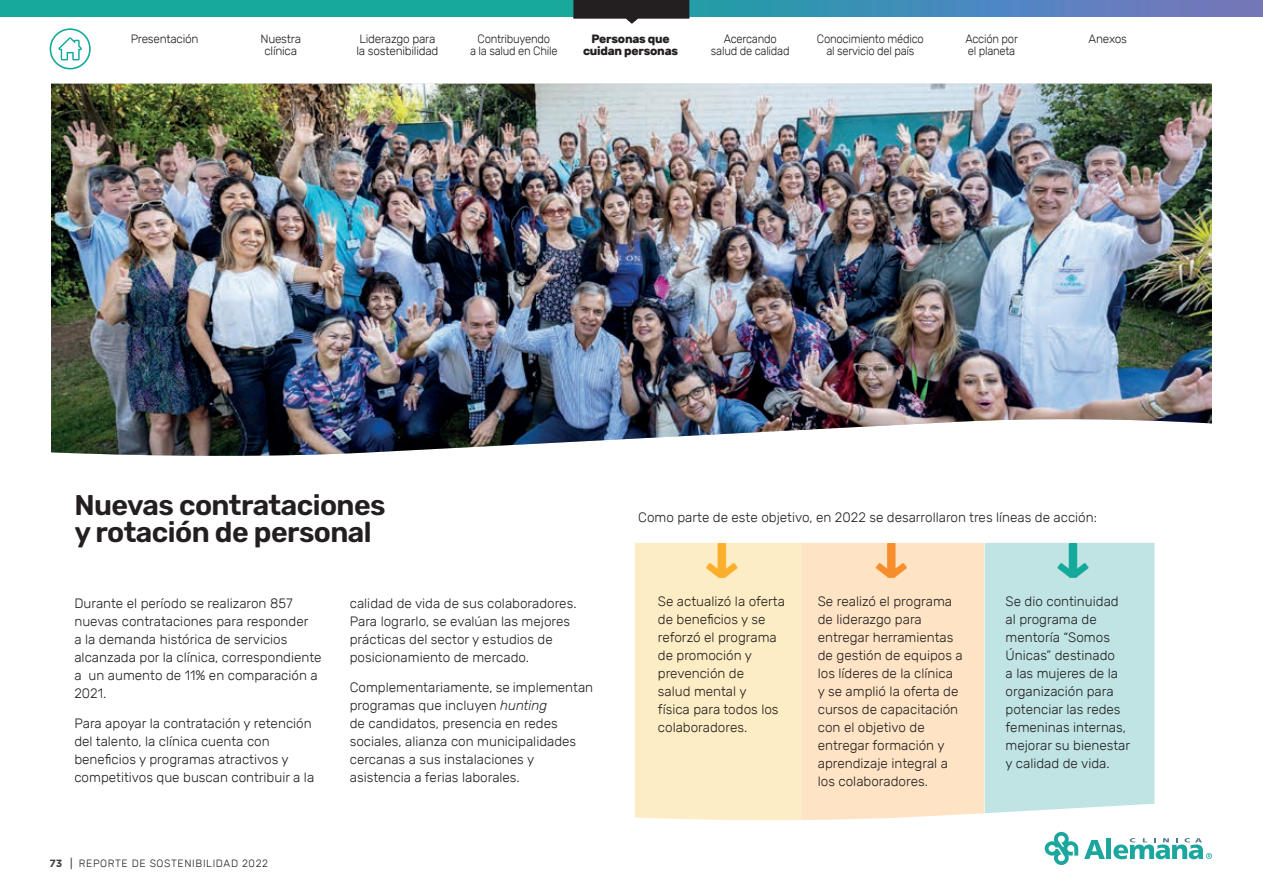
<style>
.page{position:relative;width:1263px;height:893px;background:#fff}
.page>*{position:absolute;margin:0;border:0;box-sizing:border-box;transform-origin:0 0}
.t1{font:600 49.5px "Rubik";color:#fbaf2c}
.t2{font:600 49.5px "Rubik";color:#f68f2b}
.t3{font:600 49.5px "Rubik";color:#15a99c}
.t4{font:600 28.5px/27px "Rubik";letter-spacing:-.02em;color:#231f20}
.t5{font:300 13.5px/18px "Rubik";color:#231f20}
.t6{font:300 12px/12px "Rubik";letter-spacing:-.02em;color:#231f20;text-align:center;scale:.94 1}
.t7{font:300 12px/12px "Rubik";letter-spacing:-.02em;color:#231f20}
.t8{font:700 12px/12px "Rubik";letter-spacing:-.02em;color:#231f20;text-align:center}
.t9{font:300 10.5px "Rubik";letter-spacing:.06em;color:#231f20}
.s1{font-family:"Gotham";font-weight:700;color:#3e3e3f}
.s2{font-weight:400;color:#3e3e3f}
.s3{font-style:italic}
</style>
<div class="page">
<svg style="left:1045px;top:832px;width:33px;height:33px"></svg>
<svg style="left:1084px;top:840px;width:21px;height:19px"></svg>
<div style="left:1106px;top:839px;width:5px;height:20px;background:#1ba69e"></div>
<svg style="left:1113px;top:838px;width:99px;height:21px"></svg>
<svg style="left:50px;top:28px;width:41px;height:41px"></svg>
<svg style="left:0;top:0;width:1263px;height:16px;background:#3198a9"></svg>
<svg style="left:573px;top:0;width:116px;height:24px"></svg>
<img style="left:51px;top:84px;width:1161px;height:372px">
<div style="left:635px;top:543px;width:166px;height:277px;background:#fdedc4"></div>
<div style="left:801px;top:543px;width:183px;height:277px;background:#fee3c4"></div>
<div style="left:985px;top:543px;width:169px;height:270px;background:#c0e4e4"></div>
<svg style="left:706px;top:543px;width:20px;height:34px"></svg>
<svg style="left:876px;top:543px;width:19px;height:34px"></svg>
<svg style="left:1057px;top:543px;width:20px;height:34px"></svg>
<p class="t7" style="left:131px;top:33px;width:69px">Presentación</p>
<p class="t7" style="left:260px;top:33px;width:42px;text-align:center">Nuestra clínica</p>
<p class="t6" style="left:711px;top:33px;width:85px">Acercando salud de calidad</p>
<p class="t6" style="left:817px;top:33px;width:115px">Conocimiento médico al servicio del país</p>
<p class="t6" style="left:965px;top:33px;width:57px;text-align:left">Acción por el planeta</p>
<p class="t7" style="left:1088px;top:33px;width:40px">Anexos</p>
<p class="t6" style="left:470px;top:33px;width:95px">Contribuyendo<br>a la salud en Chile</p>
<p class="t8" style="left:583px;top:33px;width:97px">Personas que cuidan personas</p>
<p class="t7" style="left:356px;top:33px;width:84px">Liderazgo para la sostenibilidad</p>
<h2 class="t4" style="left:74px;top:492px;width:313px">Nuevas contrataciones y rotación de personal</h2>
<p class="t5" style="left:74px;top:594px;width:249px">Durante el período se realizaron 857 nuevas contrataciones para responder<br>a la demanda histórica de servicios alcanzada por la clínica, correspondiente a un aumento de 11% en comparación a<br>2021.</p>
<p class="t5" style="left:74px;top:715px;width:241px">Para apoyar la contratación y retención del talento, la clínica cuenta con beneficios y programas atractivos y competitivos que buscan contribuir a la</p>
<p class="t9" style="left:50px;top:857px;width:220px"><span class="s1">73</span> <span class="s2">|</span> REPORTE DE SOSTENIBILIDAD 2022</p>
<p class="t5" style="left:350px;top:594px;width:228px">calidad de vida de sus colaboradores.<br>Para lograrlo, se evalúan las mejores prácticas del sector y estudios de posicionamiento de mercado.</p>
<p class="t5" style="left:350px;top:679px;width:245px">Complementariamente, se implementan programas que incluyen <span class="s3">hunting<br></span>de candidatos, presencia en redes sociales, alianza con municipalidades cercanas a sus instalaciones y asistencia a ferias laborales.</p>
<p class="t5" style="left:638px;top:509px;width:460px">Como parte de este objetivo, en 2022 se desarrollaron tres líneas de acción:</p>
<h1 class="t1" style="left:738px;top:588px;width:25px;rotate:-180deg">1</h1>
<h1 class="t2" style="left:908px;top:588px;width:25px;rotate:-180deg">1</h1>
<h1 class="t3" style="left:1089px;top:588px;width:25px;rotate:-180deg">1</h1>
<p class="t5" style="left:658px;top:592px;width:129px">Se actualizó la oferta de beneficios y se reforzó el programa de promoción y prevención de<br>salud mental y<br>física para todos los colaboradores.</p>
<p class="t5" style="left:818px;top:593px;width:146px">Se realizó el programa de liderazgo para entregar herramientas de gestión de equipos a los líderes de la clínica y se amplió la oferta de cursos de capacitación con el objetivo de entregar formación y aprendizaje integral a los colaboradores.</p>
<p class="t5" style="left:1005px;top:593px;width:126px">Se dio continuidad al programa de mentoría “Somos<br>Únicas” destinado<br>a las mujeres de la organización para potenciar las redes femeninas internas, mejorar su bienestar y calidad de vida.</p>
</div>
